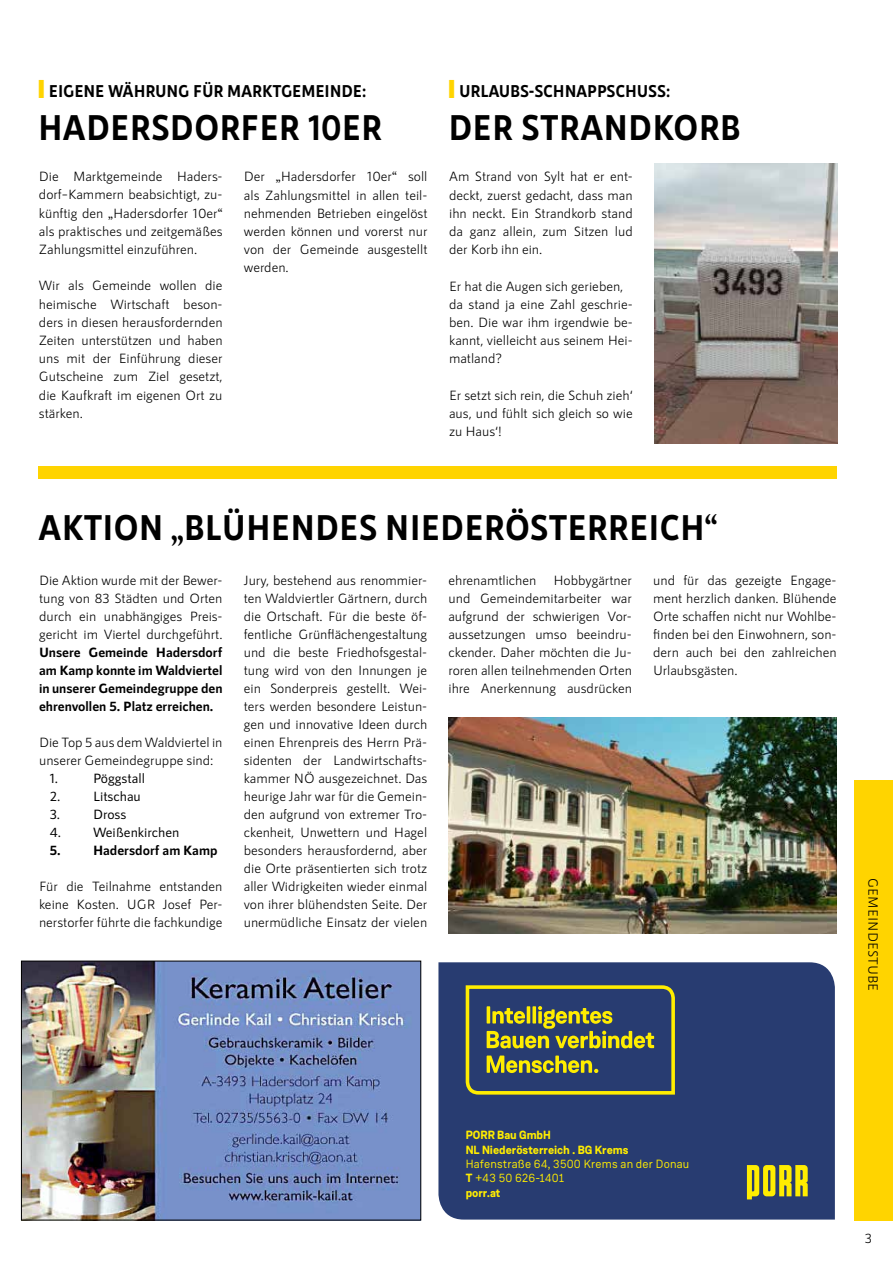
<style>
.page{position:relative;width:893px;height:1263px;background:#fff}
.page>*{position:absolute;margin:0;border:0;box-sizing:border-box;transform-origin:0 0}
.t1{font:700 36px "RNS Sanz";color:#000;scale:.9 1}
.t2{font:700 17.25px "RNS Sanz";letter-spacing:-.01em;color:#000;scale:.9 1}
.t3{font:13.5px/18px "RNS Sanz";color:#000;text-align:justify}
.t4{font:700 13.5px/18px "RNS Sanz";color:#000;text-align:justify}
.t5{font:500 13.5px "RNS Sanz";color:#000}
.t6{font:11.85px/14.2px "Weissenhof Grotesk";letter-spacing:.015em;color:#ffed00}
.t7{font:700 11.85px/14.2px "Weissenhof Grotesk";letter-spacing:-.005em;color:#ffed00}
.s1{color:#ffd400}
.s2{font-family:"Adobe Caslon Pro"}
.s3{font-weight:700}
</style>
<div class="page">
<div style="left:855px;top:780px;width:38px;height:440px;background:#ffd400"></div>
<div style="left:438px;top:962px;width:397px;height:257px;background:#283c71"></div>
<svg style="left:747px;top:1165px;width:61px;height:34px;background:#b2ad28"></svg>
<svg style="left:464px;top:983px;width:213px;height:113px;background:#596556"></svg>
<img style="left:23px;top:963px;width:396px;height:255px">
<div style="left:21px;top:961px;width:400px;height:259px;border:1px solid #000"></div>
<div style="left:38px;top:466px;width:798px;height:12px;background:#ffd400"></div>
<img style="left:448px;top:717px;width:388px;height:217px">
<img style="left:654px;top:163px;width:183px;height:281px">
<p class="t2" style="left:38px;top:81px;width:366px"><span class="s1">❙</span> EIGENE WÄHRUNG FÜR MARKTGEMEINDE:</p>
<h1 class="t1" style="left:38px;top:106px;width:384px">HADERSDORFER 10ER</h1>
<p class="t3" style="left:39px;top:167px;width:185px">Die Marktgemeinde Haders&shy;dorf–Kammern beabsichtigt, zu&shy;künftig den <span class="s2">„</span>Hadersdorfer 10er<span class="s2">“ </span>als praktisches und zeitgemäßes Zahlungsmittel einzuführen.</p>
<p class="t3" style="left:39px;top:276px;width:185px">Wir als Gemeinde wollen die heimische Wirtschaft beson&shy;ders in diesen herausfordernden Zeiten unterstützen und haben uns mit der Einführung dieser Gutscheine zum Ziel gesetzt, die Kaufkraft im eigenen Ort zu stärken.</p>
<p class="t3" style="left:244px;top:167px;width:185px">Der <span class="s2">„</span>Hadersdorfer 10er<span class="s2">“</span> soll als Zahlungsmittel in allen teil&shy;nehmenden Betrieben eingelöst werden können und vorerst nur von der Gemeinde ausgestellt werden.</p>
<p class="t2" style="left:448px;top:81px;width:248px"><span class="s1">❙</span> URLAUBS-SCHNAPPSCHUSS:</p>
<h1 class="t1" style="left:448px;top:106px;width:326px">DER STRANDKORB</h1>
<p class="t3" style="left:449px;top:168px;width:185px">Am Strand von Sylt hat er ent&shy;deckt, zuerst gedacht, dass man ihn neckt. Ein Strandkorb stand da ganz allein, zum Sitzen lud der Korb ihn ein.</p>
<p class="t3" style="left:449px;top:277px;width:185px;text-align:left">Er hat die Augen sich gerieben, da stand ja eine Zahl geschrie&shy;ben. Die war ihm irgendwie be&shy;kannt, vielleicht aus seinem Hei&shy;matland?</p>
<p class="t3" style="left:449px;top:386px;width:185px">Er setzt sich rein, die Schuh zieh‘ aus, und fühlt sich gleich so wie zu Haus‘!</p>
<h1 class="t1" style="left:38px;top:506px;width:756px">AKTION <span class="s2">„</span>BLÜHENDES NIEDERÖSTERREICH<span class="s2">“</span></h1>
<p class="t3" style="left:39px;top:572px;width:185px">Die Aktion wurde mit der Bewer&shy;tung von 83 Städten und Orten durch ein unabhängiges Preis&shy;gericht im Viertel durchgeführt.</p>
<p class="t4" style="left:39px;top:643px;width:185px">Unsere Gemeinde Hadersdorf am Kamp konnte im Waldviertel in unserer Gemeindegruppe den ehrenvollen 5. Platz erreichen.</p>
<p class="t3" style="left:39px;top:734px;width:185px">Die Top 5 aus dem Waldviertel in unserer Gemeindegruppe sind:</p>
<p class="t5" style="left:50px;top:771px;width:10px">1.</p>
<p class="t5" style="left:93px;top:771px;width:53px">Pöggstall</p>
<p class="t5" style="left:50px;top:789px;width:12px">2.</p>
<p class="t5" style="left:93px;top:789px;width:49px">Litschau</p>
<p class="t5" style="left:50px;top:807px;width:12px">3.</p>
<p class="t5" style="left:93px;top:807px;width:35px">Dross</p>
<p class="t5" style="left:50px;top:825px;width:131px">4. Weißenkirchen</p>
<p class="t4" style="left:50px;top:841px;width:12px">5.</p>
<p class="t4" style="left:93px;top:841px;width:126px">Hadersdorf am Kamp</p>
<p class="t3" style="left:39px;top:877px;width:185px">Für die Teilnahme entstanden keine Kosten. UGR Josef Per&shy;nerstorfer führte die fachkundige</p>
<p class="t3" style="left:448px;top:571px;width:185px;text-indent:105px">Hobbygärtner und Gemeindemitarbeiter war aufgrund der schwierigen Vor&shy;aussetzungen umso beeindru&shy;ckender. Daher möchten die Ju&shy;roren allen teilnehmenden Orten ihre Anerkennung ausdrücken</p>
<p class="t3" style="left:653px;top:571px;width:185px">und für das gezeigte Engage&shy;ment herzlich danken. Blühende Orte schaffen nicht nur Wohlbe&shy;finden bei den Einwohnern, son&shy;dern auch bei den zahlreichen Urlaubsgästen.</p>
<p class="t3" style="left:244px;top:571px;width:185px">Jury, bestehend aus renommier&shy;ten Waldviertler Gärtnern, durch die Ortschaft. Für die beste öf&shy;fentliche Grünflächengestaltung und die beste Friedhofsgestal&shy;tung wird von den Innungen je ein Sonderpreis gestellt. Wei&shy;ters werden besondere Leistun&shy;gen und innovative Ideen durch einen Ehrenpreis des Herrn Prä&shy;sidenten der Landwirtschafts&shy;kammer NÖ ausgezeichnet. Das heurige Jahr war für die Gemein&shy;den aufgrund von extremer Tro&shy;ckenheit, Unwettern und Hagel besonders herausfordernd, aber die Orte präsentierten sich trotz aller Widrigkeiten wieder einmal von ihrer blühendsten Seite. Der unermüdliche Einsatz der vielen</p>
<p class="t3" style="left:448px;top:571px;width:89px">ehrenamtlichen</p>
<p class="t3" style="left:882px;top:878px;width:114px;rotate:90deg">GEMEINDESTUBE</p>
<p class="t7" style="left:466px;top:1128px;width:164px">PORR Bau GmbH<br>NL Niederösterreich . BG Krems</p>
<p class="t6" style="left:466px;top:1157px;width:225px">Hafenstraße 64, 3500 Krems an der Donau<br><span class="s3">T</span> +43 50 626-1401<br><span class="s3">porr.at</span></p>
<p class="t3" style="left:865px;top:1229px;width:9px">3</p>
</div>
